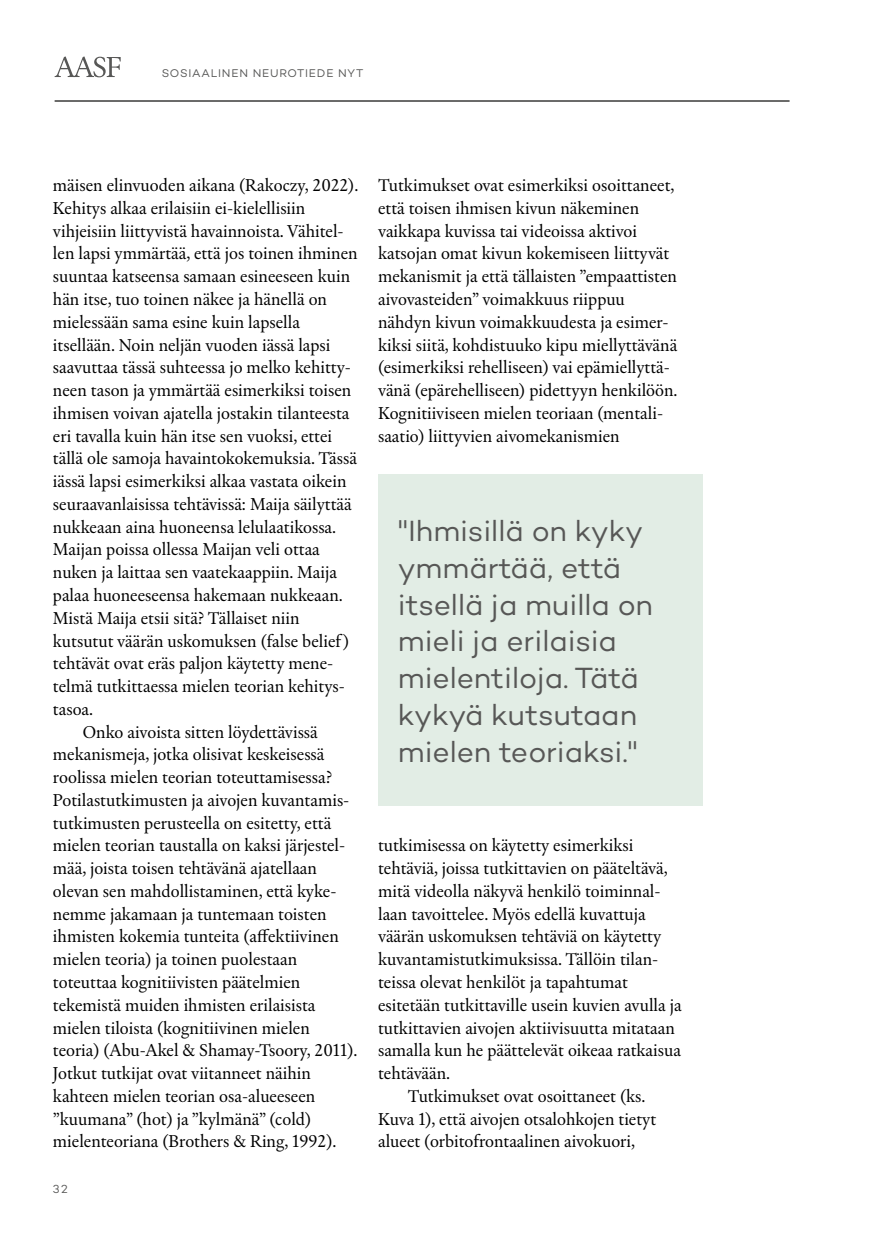
<style>
.page{position:relative;width:874px;height:1241px;background:#fff}
.page>*{position:absolute;margin:0;border:0;box-sizing:border-box;transform-origin:0 0}
.t1{font:29.75px/36.8px "Campton";letter-spacing:-.005em;color:#575756}
.t2{font:17.5px/22.8px "Chassi S";color:#000}
.t3{font:11.9px "Campton";color:#575756}
.t4{font:11.38px "Campton";letter-spacing:.07em;color:#575756}
</style>
<div class="page">
<hr style="left:55px;top:100px;width:734px;height:2px;background:#575756">
<svg style="left:55px;top:56px;width:66px;height:21px"></svg>
<div style="left:378px;top:474px;width:324px;height:331px;background:#e2ede5"></div>
<p class="t4" style="left:162px;top:66px;width:203px">SOSIAALINEN NEUROTIEDE NYT</p>
<p class="t2" style="left:53px;top:174px;width:307px">mäisen elinvuoden aikana (Rakoczy, 2022).</p>
<p class="t2" style="left:53px;top:197px;width:254px">Kehitys alkaa erilaisiin ei-kielellisiin</p>
<p class="t2" style="left:53px;top:219px;width:292px">vihjeisiin liittyvistä havainnoista. Vähitel-</p>
<p class="t2" style="left:53px;top:242px;width:306px">len lapsi ymmärtää, että jos toinen ihminen</p>
<p class="t2" style="left:53px;top:265px;width:298px">suuntaa katseensa samaan esineeseen kuin</p>
<p class="t2" style="left:53px;top:288px;width:275px">hän itse, tuo toinen näkee ja hänellä on</p>
<p class="t2" style="left:53px;top:310px;width:248px">mielessään sama esine kuin lapsella</p>
<p class="t2" style="left:53px;top:333px;width:279px">itsellään. Noin neljän vuoden iässä lapsi</p>
<p class="t2" style="left:53px;top:356px;width:299px">saavuttaa tässä suhteessa jo melko kehitty-</p>
<p class="t2" style="left:53px;top:379px;width:300px">neen tason ja ymmärtää esimerkiksi toisen</p>
<p class="t2" style="left:53px;top:401px;width:298px">ihmisen voivan ajatella jostakin tilanteesta</p>
<p class="t2" style="left:53px;top:424px;width:280px">eri tavalla kuin hän itse sen vuoksi, ettei</p>
<p class="t2" style="left:53px;top:447px;width:305px">tällä ole samoja havaintokokemuksia. Tässä</p>
<p class="t2" style="left:53px;top:470px;width:295px">iässä lapsi esimerkiksi alkaa vastata oikein</p>
<p class="t2" style="left:53px;top:492px;width:300px">seuraavanlaisissa tehtävissä: Maija säilyttää</p>
<p class="t2" style="left:53px;top:515px;width:285px">nukkeaan aina huoneensa lelulaatikossa.</p>
<p class="t2" style="left:53px;top:538px;width:268px">Maijan poissa ollessa Maijan veli ottaa</p>
<p class="t2" style="left:53px;top:561px;width:285px">nuken ja laittaa sen vaatekaappiin. Maija</p>
<p class="t2" style="left:53px;top:583px;width:291px">palaa huoneeseensa hakemaan nukkeaan.</p>
<p class="t2" style="left:53px;top:606px;width:248px">Mistä Maija etsii sitä? Tällaiset niin</p>
<p class="t2" style="left:53px;top:629px;width:297px">kutsutut väärän uskomuksen (false belief)</p>
<p class="t2" style="left:53px;top:652px;width:282px">tehtävät ovat eräs paljon käytetty mene-</p>
<p class="t2" style="left:53px;top:674px;width:293px">telmä tutkittaessa mielen teorian kehitys-</p>
<p class="t2" style="left:53px;top:697px;width:42px">tasoa.</p>
<p class="t2" style="left:83px;top:720px;width:236px">Onko aivoista sitten löydettävissä</p>
<p class="t2" style="left:53px;top:743px;width:273px">mekanismeja, jotka olisivat keskeisessä</p>
<p class="t2" style="left:53px;top:765px;width:280px">roolissa mielen teorian toteuttamisessa?</p>
<p class="t2" style="left:53px;top:788px;width:298px">Potilastutkimusten ja aivojen kuvantamis-</p>
<p class="t2" style="left:53px;top:811px;width:280px">tutkimusten perusteella on esitetty, että</p>
<p class="t2" style="left:53px;top:834px;width:294px">mielen teorian taustalla on kaksi järjestel-</p>
<p class="t2" style="left:53px;top:856px;width:265px">mää, joista toisen tehtävänä ajatellaan</p>
<p class="t2" style="left:53px;top:879px;width:285px">olevan sen mahdollistaminen, että kyke-</p>
<p class="t2" style="left:53px;top:902px;width:275px">nemme jakamaan ja tuntemaan toisten</p>
<p class="t2" style="left:53px;top:925px;width:287px">ihmisten kokemia tunteita (affektiivinen</p>
<p class="t2" style="left:53px;top:947px;width:246px">mielen teoria) ja toinen puolestaan</p>
<p class="t2" style="left:53px;top:970px;width:249px">toteuttaa kognitiivisten päätelmien</p>
<p class="t2" style="left:53px;top:993px;width:264px">tekemistä muiden ihmisten erilaisista</p>
<p class="t2" style="left:53px;top:1016px;width:258px">mielen tiloista (kognitiivinen mielen</p>
<p class="t2" style="left:53px;top:1038px;width:306px">teoria) (Abu-Akel &amp; Shamay-Tsoory, 2011).</p>
<p class="t2" style="left:53px;top:1061px;width:259px">Jotkut tutkijat ovat viitanneet näihin</p>
<p class="t2" style="left:53px;top:1084px;width:264px">kahteen mielen teorian osa-alueeseen</p>
<p class="t2" style="left:53px;top:1107px;width:259px">”kuumana” (hot) ja ”kylmänä” (cold)</p>
<p class="t2" style="left:53px;top:1129px;width:285px">mielenteoriana (Brothers &amp; Ring, 1992).</p>
<p class="t3" style="left:53px;top:1181px;width:16px">32</p>
<p class="t2" style="left:378px;top:174px;width:301px">Tutkimukset ovat esimerkiksi osoittaneet, että toisen ihmisen kivun näkeminen vaikkapa kuvissa tai videoissa aktivoi katsojan omat kivun kokemiseen liittyvät mekanismit ja että tällaisten ”empaattisten aivovasteiden” voimakkuus riippuu nähdyn kivun voimakkuudesta ja esimer&shy;kiksi siitä, kohdistuuko kipu miellyttävänä (esimerkiksi rehelliseen) vai epämiellyttä&shy;vänä (epärehelliseen) pidettyyn henkilöön.<br>Kognitiiviseen mielen teoriaan (mentali&shy;saatio) liittyvien aivomekanismien</p>
<h1 class="t1" style="left:398px;top:512px;width:256px">"Ihmisillä on kyky ymmärtää, että itsellä ja muilla on mieli ja erilaisia mielentiloja. Tätä kykyä kutsutaan mielen teoriaksi."</h1>
<p class="t2" style="left:378px;top:834px;width:257px">tutkimisessa on käytetty esimerkiksi</p>
<p class="t2" style="left:378px;top:856px;width:291px">tehtäviä, joissa tutkittavien on pääteltävä,</p>
<p class="t2" style="left:378px;top:879px;width:284px">mitä videolla näkyvä henkilö toiminnal-</p>
<p class="t2" style="left:378px;top:902px;width:269px">laan tavoittelee. Myös edellä kuvattuja</p>
<p class="t2" style="left:378px;top:925px;width:284px">väärän uskomuksen tehtäviä on käytetty</p>
<p class="t2" style="left:378px;top:947px;width:281px">kuvantamistutkimuksissa. Tällöin tilan-</p>
<p class="t2" style="left:378px;top:970px;width:251px">teissa olevat henkilöt ja tapahtumat</p>
<p class="t2" style="left:378px;top:993px;width:305px">esitetään tutkittaville usein kuvien avulla ja</p>
<p class="t2" style="left:378px;top:1016px;width:298px">tutkittavien aivojen aktiivisuutta mitataan</p>
<p class="t2" style="left:378px;top:1038px;width:304px">samalla kun he päättelevät oikeaa ratkaisua</p>
<p class="t2" style="left:378px;top:1061px;width:74px">tehtävään.</p>
<p class="t2" style="left:407px;top:1084px;width:239px">Tutkimukset ovat osoittaneet (ks.</p>
<p class="t2" style="left:378px;top:1107px;width:279px">Kuva 1), että aivojen otsalohkojen tietyt</p>
<p class="t2" style="left:378px;top:1129px;width:258px">alueet (orbitofrontaalinen aivokuori,</p>
</div>
